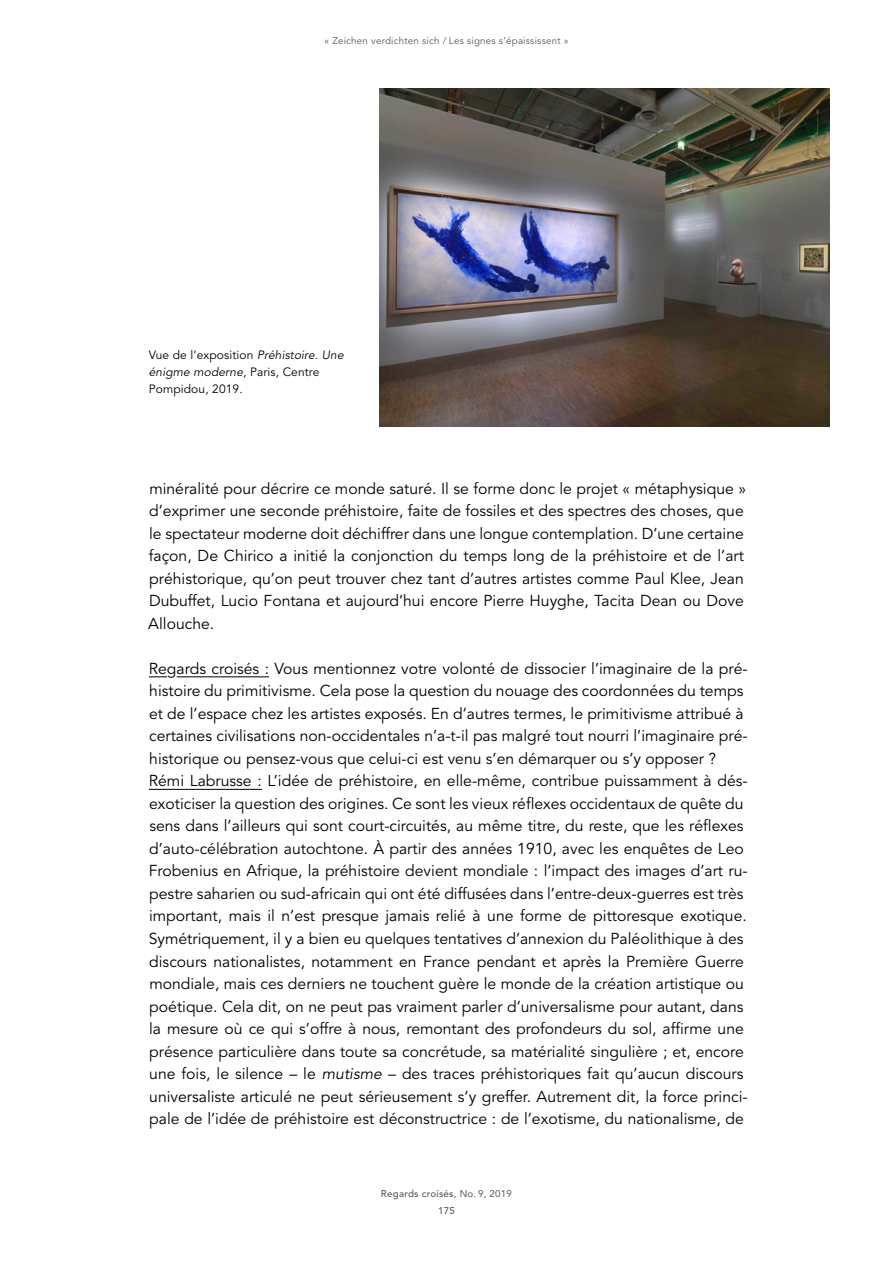
<style>
.page{position:relative;width:893px;height:1263px;background:#fff}
.page>*{position:absolute;margin:0;border:0;box-sizing:border-box;transform-origin:0 0}
.t1{font:15.75px/22.5px "Avenir LT";color:#000}
.t2{font:12px/16.8px "Avenir LT";letter-spacing:.01em;color:#000}
.t3{font:9.75px "Avenir LT";letter-spacing:.025em;color:#58585a}
.t4{font:500 9.75px "Avenir LT";letter-spacing:.025em;color:#58585a}
.s1{font-style:italic}
.s2{font-weight:400}
</style>
<div class="page">
<svg style="left:149px;top:677px;width:18px;height:1px"></svg>
<hr style="left:177px;top:677px;width:92px;height:1px;background:#000">
<hr style="left:149px;top:789px;width:113px;height:1px;background:#000">
<img style="left:379px;top:89px;width:450px;height:337px">
<p class="t3" style="left:324px;top:35px;width:246px">« Zeichen verdichten sich / Les signes s’épaississent »</p>
<p class="t2" style="left:149px;top:347px;width:196px">Vue de l’exposition <span class="s1">Préhistoire. Une énigme moderne,</span> Paris, Centre<br>Pompidou, 2019.</p>
<p class="t1" style="left:148px;top:478px;width:599px">minéralité pour décrire ce monde saturé. Il se forme donc le projet « métaphysique » d’exprimer une seconde préhistoire, faite de fossiles et des spectres des choses, que le spectateur moderne doit déchiffrer dans une longue contemplation. D’une certaine façon, De Chirico a initié la conjonction du temps long de la préhistoire et de l’art préhistorique, qu’on peut trouver chez tant d’autres artistes comme Paul Klee, Jean Dubuffet, Lucio Fontana et aujourd’hui encore Pierre Huyghe, Tacita Dean ou Dove Allouche.</p>
<p class="t1" style="left:149px;top:658px;width:601px">Regards croisés : Vous mentionnez votre volonté de dissocier l’imaginaire de la pré&shy;histoire du primitivisme. Cela pose la question du nouage des coordonnées du temps et de l’espace chez les artistes exposés. En d’autres termes, le primitivisme attribué à certaines civilisations non-occidentales n’a-t-il pas malgré tout nourri l’imaginaire pré&shy;historique ou pensez-vous que celui-ci est venu s’en démarquer ou s’y opposer ?<br>Rémi Labrusse : L’idée de préhistoire, en elle-même, contribue puissamment à dés&shy;exoticiser la question des origines. Ce sont les vieux réflexes occidentaux de quête du sens dans l’ailleurs qui sont court-circuités, au même titre, du reste, que les réflexes d’auto-célébration autochtone. À partir des années 1910, avec les enquêtes de Leo Frobenius en Afrique, la préhistoire devient mondiale : l’impact des images d’art ru&shy;pestre saharien ou sud-africain qui ont été diffusées dans l’entre-deux-guerres est très important, mais il n’est presque jamais relié à une forme de pittoresque exotique.<br>Symétriquement, il y a bien eu quelques tentatives d’annexion du Paléolithique à des discours nationalistes, notamment en France pendant et après la Première Guerre mondiale, mais ces derniers ne touchent guère le monde de la création artistique ou poétique. Cela dit, on ne peut pas vraiment parler d’universalisme pour autant, dans la mesure où ce qui s’offre à nous, remontant des profondeurs du sol, affirme une présence particulière dans toute sa concrétude, sa matérialité singulière ; et, encore une fois, le silence – le <span class="s1">mutisme</span> – des traces préhistoriques fait qu’aucun discours universaliste articulé ne peut sérieusement s’y greffer. Autrement dit, la force princi&shy;pale de l’idée de préhistoire est déconstructrice : de l’exotisme, du nationalisme, de</p>
<p class="t4" style="left:381px;top:1188px;width:133px">Regards croisés, <span class="s2">No. 9, 2019</span></p>
<p class="t4" style="left:438px;top:1205px;width:18px">175</p>
</div>
